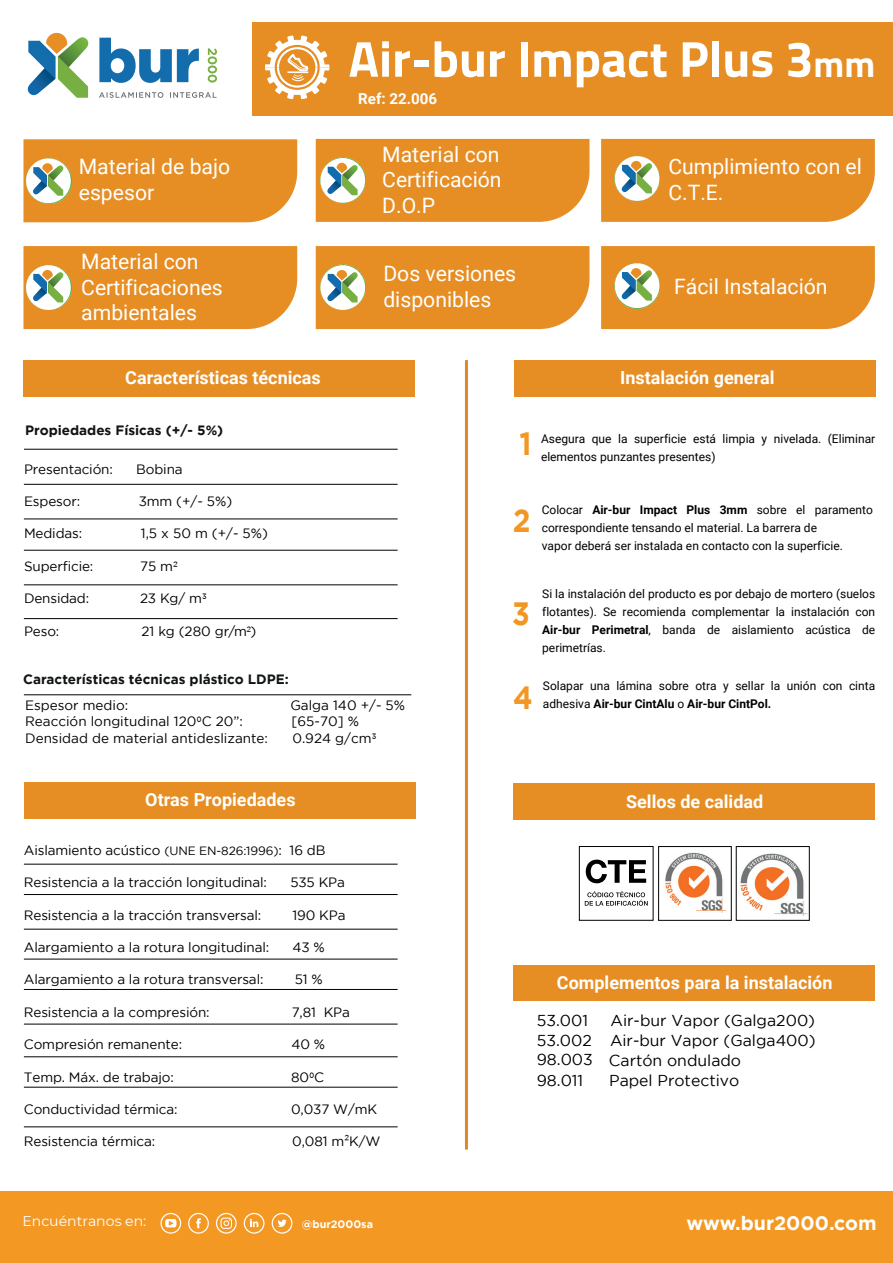
<style>
.page{position:relative;width:893px;height:1263px;background:#fff}
.page>*{position:absolute;margin:0;border:0;box-sizing:border-box;transform-origin:0 0}
.t1{font:700 50.55px "Titillium Web";color:#fff}
.t2{font:700 32.25px "Gotham";color:#f29723;scale:.88 1}
.t3{font:700 32.25px "Gotham";color:#f09623;scale:.88 1}
.t4{font:21.15px/25.5px "Roboto";color:#fff}
.t5{font:700 19.5px "Gotham";color:#fff}
.t6{font:700 18px "Roboto";color:#fff}
.t7{font:15.75px/20.1px "Gotham";color:#000001}
.t8{font:700 15.15px "Roboto";color:#fff}
.t9{font:14.1px "Montserrat";color:#fff}
.t10{font:13.5px "Gotham";letter-spacing:-.01em;color:#000001}
.t11{font:700 13.5px "Gotham";color:#111416}
.t12{font:12px/18px "Roboto";color:#000001}
.t13{font:700 10.8px "Gotham";color:#fff}
.s1{font-size:36.75px}
.s2{font-size:12px}
.s3{font-weight:700}
</style>
<div class="page">
<svg style="left:99px;top:38px;width:100px;height:45px"></svg>
<svg style="left:99px;top:92px;width:118px;height:6px"></svg>
<svg style="left:208px;top:48px;width:9px;height:35px"></svg>
<svg style="left:28px;top:33px;width:60px;height:65px"></svg>
<div style="left:252px;top:22px;width:641px;height:93px;background:#e68e24"></div>
<hr style="left:24px;top:449px;width:374px;height:1px;background:#000001">
<hr style="left:24px;top:864px;width:374px;height:1px;background:#000001">
<hr style="left:24px;top:894px;width:374px;height:1px;background:#000001">
<hr style="left:24px;top:929px;width:374px;height:1px;background:#000001">
<hr style="left:24px;top:959px;width:374px;height:1px;background:#000001">
<hr style="left:24px;top:989px;width:374px;height:1px;background:#000001">
<hr style="left:24px;top:1024px;width:374px;height:1px;background:#000001">
<hr style="left:24px;top:1056px;width:374px;height:1px;background:#000001">
<hr style="left:24px;top:1087px;width:374px;height:1px;background:#000001">
<hr style="left:24px;top:484px;width:374px;height:1px;background:#000001">
<hr style="left:24px;top:519px;width:374px;height:1px;background:#000001">
<hr style="left:24px;top:550px;width:374px;height:1px;background:#000001">
<hr style="left:24px;top:585px;width:374px;height:1px;background:#000001">
<hr style="left:24px;top:618px;width:374px;height:1px;background:#000001">
<svg style="left:265px;top:35px;width:64px;height:64px"></svg>
<div style="left:514px;top:965px;width:361px;height:36px;background:#e68e24"></div>
<svg style="left:23px;top:139px;width:274px;height:83px;background:#e39635"></svg>
<svg style="left:316px;top:139px;width:273px;height:83px;background:#e39534"></svg>
<svg style="left:601px;top:139px;width:274px;height:83px;background:#e39535"></svg>
<div style="left:514px;top:360px;width:361px;height:36px;background:#e68e24"></div>
<hr style="left:465px;top:360px;width:3px;height:789px;background:#e08826">
<div style="left:23px;top:360px;width:392px;height:36px;background:#e68e24"></div>
<div style="left:24px;top:782px;width:392px;height:36px;background:#e68e24"></div>
<div style="left:514px;top:783px;width:361px;height:36px;background:#e68e24"></div>
<div style="left:0;top:1191px;width:893px;height:72px;background:#f49824"></div>
<svg style="left:188px;top:1213px;width:21px;height:20px"></svg>
<svg style="left:272px;top:1213px;width:20px;height:20px"></svg>
<svg style="left:244px;top:1213px;width:20px;height:20px"></svg>
<svg style="left:216px;top:1213px;width:21px;height:20px"></svg>
<svg style="left:160px;top:1213px;width:21px;height:20px"></svg>
<svg style="left:23px;top:246px;width:274px;height:83px;background:#e39535"></svg>
<svg style="left:316px;top:246px;width:273px;height:83px;background:#e39534"></svg>
<svg style="left:601px;top:246px;width:274px;height:83px;background:#e39535"></svg>
<hr style="left:24px;top:694px;width:387px;height:1px;background:#000001">
<div style="left:579px;top:846px;width:74px;height:74px;border:1px solid #000001"></div>
<svg style="left:586px;top:859px;width:60px;height:24px"></svg>
<svg style="left:585px;top:891px;width:63px;height:15px"></svg>
<img style="left:740px;top:853px;width:67px;height:64px">
<img style="left:665px;top:852px;width:61px;height:61px">
<div style="left:658px;top:846px;width:73px;height:74px;border:1px solid #000001"></div>
<hr style="left:24px;top:1126px;width:374px;height:1px;background:#000001">
<h1 class="t1" style="left:349px;top:20px;width:528px">Air-bur Impact Plus 3<span class="s1">mm</span></h1>
<h3 class="t4" style="left:79px;top:153px;width:153px">Material de bajo espesor</h3>
<h3 class="t4" style="left:81px;top:248px;width:143px">Material con<br>Certificaciones ambientales</h3>
<p class="t8" style="left:358px;top:88px;width:80px">Ref: 22.006</p>
<h3 class="t4" style="left:382px;top:141px;width:121px;text-align:justify">Material con Certificación D.O.P</h3>
<h3 class="t4" style="left:383px;top:260px;width:134px">Dos versiones disponibles</h3>
<h3 class="t4" style="left:668px;top:153px;width:195px">Cumplimiento con el<br>C.T.E.</h3>
<h3 class="t4" style="left:674px;top:272px;width:155px">Fácil Instalación</h3>
<h3 class="t6" style="left:125px;top:364px;width:197px">Características técnicas</h3>
<h3 class="t6" style="left:620px;top:365px;width:156px">Instalación general</h3>
<p class="t11" style="left:25px;top:421px;width:200px">Propiedades Físicas (+/- 5%)</p>
<p class="t10" style="left:24px;top:460px;width:90px">Presentación:</p>
<p class="t10" style="left:136px;top:460px;width:48px">Bobina</p>
<p class="t10" style="left:24px;top:492px;width:58px">Espesor:</p>
<p class="t10" style="left:139px;top:492px;width:95px">3mm (+/- 5%)</p>
<p class="t10" style="left:24px;top:525px;width:60px">Medidas:</p>
<p class="t10" style="left:141px;top:525px;width:129px">1,5 x 50 m (+/- 5%)</p>
<p class="t10" style="left:24px;top:557px;width:71px">Superficie:</p>
<p class="t10" style="left:140px;top:557px;width:40px">75 m2</p>
<p class="t10" style="left:24px;top:590px;width:67px">Densidad:</p>
<p class="t10" style="left:140px;top:590px;width:69px">23 Kg/ m3</p>
<p class="t10" style="left:24px;top:622px;width:37px">Peso:</p>
<p class="t10" style="left:141px;top:622px;width:116px">21 kg (280 gr/m2)</p>
<p class="t11" style="left:23px;top:670px;width:267px">Características técnicas plástico LDPE:</p>
<p class="t10" style="left:25px;top:697px;width:105px">Espesor medio:</p>
<p class="t10" style="left:290px;top:697px;width:116px">Galga 140 +/- 5%</p>
<p class="t10" style="left:25px;top:713px;width:219px">Reacción longitudinal 1200C 20”:</p>
<p class="t10" style="left:292px;top:713px;width:69px">[65-70] %</p>
<p class="t10" style="left:25px;top:729px;width:244px">Densidad de material antideslizante:</p>
<p class="t10" style="left:292px;top:729px;width:86px">0.924 g/cm3</p>
<h3 class="t6" style="left:145px;top:787px;width:152px">Otras Propiedades</h3>
<p class="t10" style="left:24px;top:841px;width:303px">Aislamiento acústico <span class="s2">(UNE EN-826:1996)</span>: 16 dB</p>
<p class="t10" style="left:24px;top:874px;width:245px">Resistencia a la tracción longitudinal:</p>
<p class="t10" style="left:290px;top:874px;width:56px">535 KPa</p>
<p class="t10" style="left:24px;top:906px;width:239px">Resistencia a la tracción transversal:</p>
<p class="t10" style="left:292px;top:906px;width:55px">190 KPa</p>
<p class="t10" style="left:24px;top:938px;width:247px">Alargamiento a la rotura longitudinal:</p>
<p class="t10" style="left:293px;top:938px;width:34px">43 %</p>
<p class="t10" style="left:24px;top:971px;width:241px">Alargamiento a la rotura transversal:</p>
<p class="t10" style="left:295px;top:971px;width:29px">51 %</p>
<p class="t10" style="left:24px;top:1003px;width:187px">Resistencia a la compresión:</p>
<p class="t10" style="left:292px;top:1003px;width:60px">7,81 KPa</p>
<p class="t10" style="left:24px;top:1036px;width:160px">Compresión remanente:</p>
<p class="t10" style="left:292px;top:1036px;width:35px">40 %</p>
<p class="t10" style="left:24px;top:1068px;width:151px">Temp. Máx. de trabajo:</p>
<p class="t10" style="left:291px;top:1068px;width:35px">800C</p>
<p class="t10" style="left:24px;top:1100px;width:155px">Conductividad térmica:</p>
<p class="t10" style="left:291px;top:1100px;width:88px">0,037 W/mK</p>
<p class="t10" style="left:24px;top:1133px;width:133px">Resistencia térmica:</p>
<p class="t10" style="left:292px;top:1133px;width:90px">0,081 m²K/W</p>
<h2 class="t2" style="left:519px;top:422px;width:15px">1</h2>
<p class="t12" style="left:541px;top:429px;width:336px">Asegura que la superficie está limpia y nivelada. (Eliminar elementos punzantes presentes)</p>
<h2 class="t2" style="left:513px;top:500px;width:22px">2</h2>
<h2 class="t3" style="left:512px;top:592px;width:22px">3</h2>
<h2 class="t2" style="left:513px;top:676px;width:24px">4</h2>
<p class="t12" style="left:542px;top:500px;width:333px">Colocar <span class="s3">Air-bur Impact Plus 3mm</span> sobre el paramento correspondiente tensando el material. La barrera de<br>vapor deberá ser instalada en contacto con la superficie.</p>
<p class="t12" style="left:542px;top:584px;width:335px;text-align:justify">Si la instalación del producto es por debajo de mortero (suelos flotantes). Se recomienda complementar la instalación con <span class="s3">Air-bur Perimetral</span>, banda de aislamiento acústica de perimetrías.</p>
<p class="t12" style="left:543px;top:676px;width:334px">Solapar una lámina sobre otra y sellar la unión con cinta adhesiva <span class="s3">Air-bur CintAlu</span> o <span class="s3">Air-bur CintPol.</span></p>
<h3 class="t6" style="left:626px;top:789px;width:139px">Sellos de calidad</h3>
<h3 class="t6" style="left:557px;top:970px;width:277px">Complementos para la instalación</h3>
<p class="t7" style="left:537px;top:1009px;width:53px">53.001</p>
<p class="t7" style="left:611px;top:1009px;width:206px">Air-bur Vapor (Galga200)</p>
<p class="t7" style="left:537px;top:1030px;width:280px">53.002 Air-bur Vapor (Galga400)</p>
<p class="t7" style="left:537px;top:1050px;width:206px">98.003 Cartón ondulado<br>98.011</p>
<p class="t7" style="left:609px;top:1070px;width:132px">Papel Protectivo</p>
<p class="t9" style="left:22px;top:1211px;width:125px">Encuéntranos en:</p>
<p class="t13" style="left:302px;top:1217px;width:73px">@bur2000sa</p>
<h3 class="t5" style="left:686px;top:1210px;width:192px">www.bur2000.com</h3>
</div>
